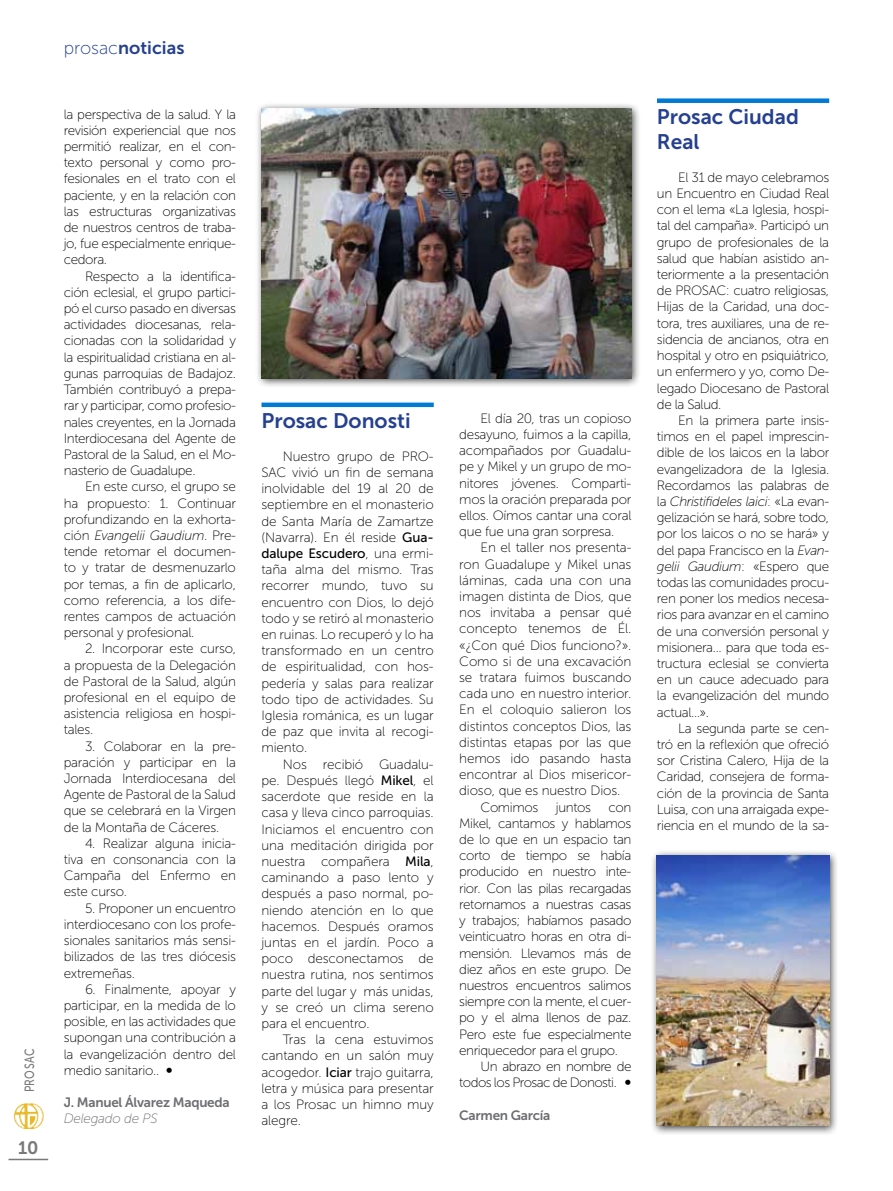
<style>
.page{position:relative;width:893px;height:1191px;background:#fff}
.page>*{position:absolute;margin:0;border:0;box-sizing:border-box;transform-origin:0 0}
.t1{font:21px/25.2px "Museo Sans 700";color:#25408f}
.t2{font:18px "Museo Sans 700";color:#25408f}
.t3{font:18px "Museo Sans 700";color:#797979}
.t4{font:13.5px/16.2px "Museo Sans 100";letter-spacing:-.02em;color:#000;text-align:justify}
.t5{font:13.5px/16.2px "Museo Sans 100";letter-spacing:-.04em;color:#000;text-align:right}
.t6{font:13.5px "Museo Sans 700";letter-spacing:-.02em;color:#6d6e71}
.t7{font:13.5px "Museo Sans 500";letter-spacing:-.01em;color:#000}
.t8{font:italic 13.5px "Museo Sans 100";letter-spacing:-.02em;color:#6d6e71}
.t9{font:13.35px "Museo Sans 500";letter-spacing:.04em;color:#797979;scale:.79 1}
.s1{font-family:"Museo Sans 100"}
.s2{font-style:italic}
.s3{font-family:"Museo Sans 700"}
.s4{font-family:"Museo Sans 500"}
</style>
<div class="page">
<img style="left:14px;top:1103px;width:17px;height:19px">
<hr style="left:9px;top:1158px;width:39px;height:2px;background:#797979">
<div style="left:261px;top:402px;width:173px;height:5px;background:#007ad3"></div>
<div style="left:657px;top:98px;width:172px;height:5px;background:#007ad3"></div>
<div style="left:255px;top:102px;width:386px;height:286px;background:#000;opacity:.75"></div>
<img style="left:261px;top:108px;width:370px;height:270px">
<div style="left:650px;top:849px;width:189px;height:286px;background:#000;opacity:.75"></div>
<img style="left:657px;top:856px;width:172px;height:270px">
<p class="t9" style="left:22px;top:1092px;width:57px;rotate:-90deg">PROSAC</p>
<h2 class="t3" style="left:18px;top:1138px;width:22px">10</h2>
<h2 class="t2" style="left:64px;top:38px;width:122px"><span class="s1">prosac</span>noticias</h2>
<p class="t4" style="left:64px;top:106px;width:174px">la perspectiva de la salud. Y la revisión experiencial que nos permitió realizar, en el con&shy;texto personal y como pro&shy;fesionales en el trato con el paciente, y en la relación con las estructuras organizativas de nuestros centros de traba&shy;jo, fue especialmente enrique&shy;cedora.</p>
<p class="t4" style="left:64px;top:268px;width:174px;text-indent:21px">Respecto a la identifica&shy;ción eclesial, el grupo partici&shy;pó el curso pasado en diversas actividades diocesanas, rela&shy;cionadas con la solidaridad y la espiritualidad cristiana en al&shy;gunas parroquias de Badajoz.<br>También contribuyó a prepa&shy;rar y participar, como profesio&shy;nales creyentes, en la Jornada Interdiocesana del Agente de Pastoral de la Salud, en el Mo&shy;nasterio de Guadalupe.</p>
<p class="t4" style="left:64px;top:479px;width:174px;text-indent:21px">En este curso, el grupo se ha propuesto: 1. Continuar profundizando en la exhorta&shy;ción <span class="s2">Evangelii Gaudium</span>. Pre&shy;tende retomar el documen&shy;to y tratar de desmenuzarlo por temas, a fin de aplicarlo, como referencia, a los dife&shy;rentes campos de actuación personal y profesional.</p>
<p class="t4" style="left:64px;top:641px;width:174px;text-indent:21px">2. Incorporar este curso, a propuesta de la Delegación de Pastoral de la Salud, algún profesional en el equipo de asistencia religiosa en hospi&shy;tales.</p>
<p class="t4" style="left:64px;top:738px;width:174px;text-indent:21px">3. Colaborar en la pre&shy;paración y participar en la Jornada Interdiocesana del Agente de Pastoral de la Salud que se celebrará en la Virgen de la Montaña de Cáceres.</p>
<p class="t4" style="left:64px;top:835px;width:174px;text-indent:21px">4. Realizar alguna inicia&shy;tiva en consonancia con la Campaña del Enfermo en este curso.</p>
<p class="t4" style="left:64px;top:900px;width:174px;text-indent:21px">5. Proponer un encuentro interdiocesano con los profe&shy;sionales sanitarios más sensi&shy;bilizados de las tres diócesis extremeñas.</p>
<p class="t4" style="left:64px;top:981px;width:174px;text-indent:21px">6. Finalmente, apoyar y participar, en la medida de lo posible, en las actividades que supongan una contribución a la evangelización dentro del medio sanitario.. <span class="s3">∞</span></p>
<p class="t6" style="left:64px;top:1095px;width:167px">J. Manuel Álvarez Maqueda</p>
<p class="t8" style="left:64px;top:1111px;width:95px">Delegado de PS</p>
<h1 class="t1" style="left:261px;top:408px;width:151px">Prosac Donosti</h1>
<p class="t4" style="left:261px;top:448px;width:174px;text-indent:21px">Nuestro grupo de PRO-SAC vivió un fin de semana inolvidable del 19 al 20 de septiembre en el monasterio de Santa María de Zamartze (Navarra). En él reside <span class="s4">Gua-</span></p>
<p class="t7" style="left:261px;top:546px;width:174px">dalupe Escudero<span class="s1">, una ermi-</span></p>
<p class="t4" style="left:261px;top:561px;width:174px">taña alma del mismo. Tras recorrer mundo, tuvo su encuentro con Dios, lo dejó todo y se retiró al monasterio en ruinas. Lo recuperó y lo ha transformado en un centro de espiritualidad, con hos&shy;pedería y salas para realizar todo tipo de actividades. Su Iglesia románica, es un lugar de paz que invita al recogi&shy;miento.</p>
<p class="t4" style="left:261px;top:756px;width:174px;text-indent:21px">Nos recibió Guadalu&shy;pe. Después llegó <span class="s4">Mikel</span>, el sacerdote que reside en la casa y lleva cinco parroquias.<br>Iniciamos el encuentro con una meditación dirigida por nuestra compañera <span class="s4">Mila</span>, caminando a paso lento y después a paso normal, po&shy;niendo atención en lo que hacemos. Después oramos juntas en el jardín. Poco a poco desconectamos de nuestra rutina, nos sentimos parte del lugar y más unidas, y se creó un clima sereno para el encuentro.</p>
<p class="t4" style="left:261px;top:1031px;width:174px;text-indent:21px">Tras la cena estuvimos cantando en un salón muy acogedor. <span class="s4">Iciar</span> trajo guitarra, letra y música para presentar a los Prosac un himno muy alegre.</p>
<p class="t4" style="left:459px;top:410px;width:174px;text-indent:21px">El día 20, tras un copioso desayuno, fuimos a la capilla, acompañados por Guadalu&shy;pe y Mikel y un grupo de mo&shy;nitores jóvenes. Comparti&shy;mos la oración preparada por ellos. Oímos cantar una coral que fue una gran sorpresa.</p>
<p class="t4" style="left:480px;top:540px;width:152px">En el taller nos presenta-</p>
<p class="t4" style="left:459px;top:556px;width:174px">ron Guadalupe y Mikel unas</p>
<p class="t4" style="left:459px;top:572px;width:174px">láminas, cada una con una</p>
<p class="t4" style="left:459px;top:588px;width:174px">imagen distinta de Dios, que</p>
<p class="t4" style="left:459px;top:604px;width:174px">nos invitaba a pensar qué</p>
<p class="t4" style="left:459px;top:621px;width:174px">concepto tenemos de Él.</p>
<p class="t4" style="left:459px;top:637px;width:174px">«¿Con qué Dios funciono?».</p>
<p class="t4" style="left:459px;top:653px;width:174px">Como si de una excavación</p>
<p class="t4" style="left:459px;top:669px;width:174px">se tratara fuimos buscando</p>
<p class="t4" style="left:459px;top:685px;width:174px">cada uno en nuestro interior.</p>
<p class="t4" style="left:459px;top:702px;width:174px">En el coloquio salieron los</p>
<p class="t4" style="left:459px;top:718px;width:174px">distintos conceptos Dios, las</p>
<p class="t4" style="left:459px;top:734px;width:174px">distintas etapas por las que</p>
<p class="t4" style="left:459px;top:750px;width:174px">hemos ido pasando hasta</p>
<p class="t4" style="left:459px;top:766px;width:174px">encontrar al Dios misericor-</p>
<p class="t4" style="left:459px;top:783px;width:163px">dioso, que es nuestro Dios.</p>
<p class="t4" style="left:480px;top:799px;width:59px">Comimos</p>
<p class="t4" style="left:556px;top:799px;width:37px">juntos</p>
<p class="t4" style="left:459px;top:799px;width:174px;text-indent:149px">con Mikel, cantamos y hablamos de lo que en un espacio tan corto de tiempo se había producido en nuestro inte&shy;rior. Con las pilas recargadas retornamos a nuestras casas y trabajos; habíamos pasado veinticuatro horas en otra di&shy;mensión. Llevamos más de diez años en este grupo. De nuestros encuentros salimos siempre con la mente, el cuer&shy;po y el alma llenos de paz.<br>Pero este fue especialmente enriquecedor para el grupo.</p>
<p class="t5" style="left:459px;top:1058px;width:174px">Un abrazo en nombre de todos los Prosac de Donosti. <span class="s3">∞</span></p>
<p class="t6" style="left:459px;top:1107px;width:93px">Carmen García</p>
<h1 class="t1" style="left:657px;top:104px;width:143px">Prosac Ciudad<br>Real</h1>
<p class="t4" style="left:657px;top:169px;width:174px;text-indent:21px">El 31 de mayo celebramos un Encuentro en Ciudad Real con el lema «La Iglesia, hospi&shy;tal del campaña». Participó un grupo de profesionales de la salud que habían asistido an&shy;teriormente a la presentación de PROSAC: cuatro religiosas, Hijas de la Caridad, una doc&shy;tora, tres auxiliares, una de re&shy;sidencia de ancianos, otra en hospital y otro en psiquiátrico, un enfermero y yo, como De&shy;legado Diocesano de Pastoral de la Salud.</p>
<p class="t4" style="left:657px;top:412px;width:174px;text-indent:21px">En la primera parte insis&shy;timos en el papel imprescin&shy;dible de los laicos en la labor evangelizadora de la Iglesia.<br>Recordamos las palabras de la <span class="s2">Christifideles laici</span>: «La evan&shy;gelización se hará, sobre todo, por los laicos o no se hará» y del papa Francisco en la <span class="s2">Evan&shy;gelii Gaudium</span>: «Espero que todas las comunidades procu&shy;ren poner los medios necesa&shy;rios para avanzar en el camino de una conversión personal y misionera… para que toda es&shy;tructura eclesial se convierta en un cauce adecuado para la evangelización del mundo actual…».</p>
<p class="t4" style="left:657px;top:720px;width:174px;text-indent:21px">La segunda parte se cen&shy;tró en la reflexión que ofreció sor Cristina Calero, Hija de la Caridad, consejera de forma&shy;ción de la provincia de Santa Luisa, con una arraigada expe&shy;riencia en el mundo de la sa-</p>
</div>
